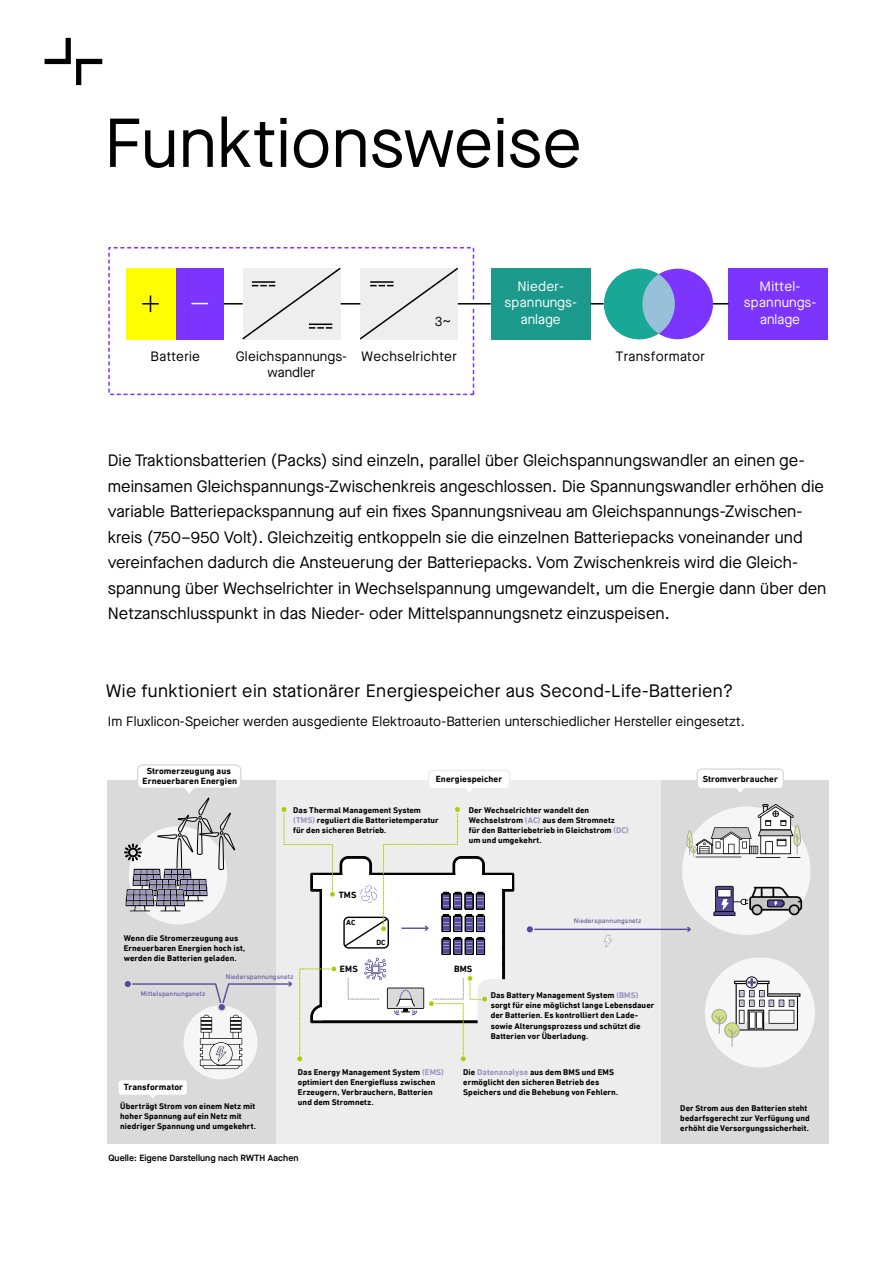
<style>
.page{position:relative;width:893px;height:1263px;background:#fff}
.page>*{position:absolute;margin:0;border:0;box-sizing:border-box;transform-origin:0 0}
.Ü1{font:69px "Maison Neue";color:#000}
.t1{font:700 18.6px "DIN Next LT Pro";letter-spacing:-.015em;color:#000}
.Ü_Text{font:18px "Maison Neue";letter-spacing:.02em;color:#000}
.Fließtext_Abst{font:16.5px/25.5px "Maison Neue";letter-spacing:.005em;color:#000}
.t2{font:13.65px/16.4px "Maison Neue";letter-spacing:.005em;color:#fff;text-align:center}
.t3{font:13.65px "Maison Neue";letter-spacing:.025em;color:#000}
.t4{font:13.65px/16.4px "Maison Neue";letter-spacing:.005em;color:#000;text-align:center}
.BU{font:13.5px "Maison Neue";letter-spacing:.01em;color:#000}
.t5{font:700 9.15px "DIN Next LT Pro";letter-spacing:.015em;color:#000}
.t6{font:700 9px/9.8px "DIN Next LT Pro";letter-spacing:.01em;color:#000;text-align:center}
.Quelle{font:600 9px "Maison Neue";letter-spacing:.005em;color:#000}
.t7{font:700 8.4px/10.1px "DIN Next LT Pro";letter-spacing:.01em;color:#000}
.t8{font:700 7.5px "DIN Next LT Pro";color:#000}
.t9{font:7.05px "DIN Next LT Pro";letter-spacing:.01em;color:#564b9a}
.s1{color:#9a93c3}
</style>
<div class="page">
<div style="left:108px;top:780px;width:168px;height:363px;background:#dadada"></div>
<div style="left:276px;top:780px;width:385px;height:363px;background:#ededed"></div>
<div style="left:661px;top:780px;width:168px;height:363px;background:#dadada"></div>
<div style="left:705px;top:957px;width:110px;height:110px;background:#f6f6f6;border-radius:50%"></div>
<div style="left:682px;top:806px;width:128px;height:129px;background:#f6f6f6;border-radius:50%"></div>
<svg style="left:713px;top:886px;width:89px;height:30px"></svg>
<svg style="left:604px;top:935px;width:8px;height:13px"></svg>
<div style="left:183px;top:1005px;width:74px;height:74px;background:#f6f6f6;border-radius:50%"></div>
<svg style="left:696px;top:768px;width:88px;height:25px"></svg>
<svg style="left:118px;top:1080px;width:69px;height:18px"></svg>
<div style="left:123px;top:979px;width:9px;height:9px;border:1px solid #dadada;border-radius:50%"></div>
<hr style="left:530px;top:929px;width:159px;height:1px;background:#564b9a">
<svg style="left:687px;top:927px;width:4px;height:5px"></svg>
<svg style="left:526px;top:925px;width:8px;height:8px"></svg>
<div style="left:525px;top:925px;width:9px;height:9px;border:1px solid #ededed;border-radius:50%"></div>
<svg style="left:686px;top:804px;width:115px;height:54px"></svg>
<svg style="left:124px;top:764px;width:391px;height:306px"></svg>
<div style="left:460px;top:1055px;width:7px;height:7px;border:1px solid #ededed;border-radius:50%"></div>
<svg style="left:711px;top:976px;width:89px;height:71px"></svg>
<div style="left:491px;top:268px;width:100px;height:71px;background:#1b998b"></div>
<div style="left:728px;top:268px;width:100px;height:71px;background:#7c34ff"></div>
<div style="left:175px;top:268px;width:49px;height:71px;background:#7c34ff"></div>
<div style="left:126px;top:268px;width:49px;height:71px;background:#fffe03"></div>
<svg style="left:142px;top:295px;width:17px;height:17px"></svg>
<svg style="left:191px;top:303px;width:17px;height:1px"></svg>
<svg style="left:590px;top:269px;width:138px;height:70px"></svg>
<svg style="left:224px;top:267px;width:234px;height:73px"></svg>
<div style="left:108px;top:247px;width:366px;height:148px;border:2px dashed #7c34ff"></div>
<div style="left:471px;top:301px;width:8px;height:7px;background:#fff"></div>
<hr style="left:458px;top:303px;width:33px;height:2px;background:#000">
<svg style="left:45px;top:38px;width:57px;height:47px"></svg>
<p class="Ü1" style="left:104px;top:97px;width:479px">Funktionsweise</p>
<p class="t3" style="left:151px;top:347px;width:51px">Batterie</p>
<p class="t4" style="left:236px;top:348px;width:113px">Gleichspannungs&shy;wandler</p>
<p class="t3" style="left:435px;top:312px;width:18px">3~</p>
<p class="t2" style="left:504px;top:278px;width:74px">Nieder&shy;spannungs&shy;anlage</p>
<p class="t2" style="left:744px;top:278px;width:74px">Mittel&shy;spannungs&shy;anlage</p>
<p class="t3" style="left:362px;top:347px;width:97px">Wechselrichter</p>
<p class="t3" style="left:615px;top:347px;width:91px">Transformator</p>
<p class="Fließtext_Abst" style="left:108px;top:448px;width:720px">Die Traktionsbatterien (Packs) sind einzeln, parallel über Gleichspannungswandler an einen ge&shy;meinsamen Gleichspannungs-Zwischenkreis angeschlossen. Die Spannungswandler erhöhen die variable Batteriepackspannung auf ein fixes Spannungsniveau am Gleichspannungs-Zwischen&shy;kreis (750–950 Volt). Gleichzeitig entkoppeln sie die einzelnen Batteriepacks voneinander und vereinfachen dadurch die Ansteuerung der Batteriepacks. Vom Zwischenkreis wird die Gleich&shy;spannung über Wechselrichter in Wechselspannung umgewandelt, um die Energie dann über den Netzanschlusspunkt in das Nieder- oder Mittelspannungsnetz einzuspeisen.</p>
<p class="Ü_Text" style="left:106px;top:678px;width:629px">Wie funktioniert ein stationärer Energiespeicher aus Second-Life-Batterien?</p>
<p class="BU" style="left:108px;top:712px;width:638px">Im Fluxlicon-Speicher werden ausgediente Elektroauto-Batterien unterschiedlicher Hersteller eingesetzt.</p>
<p class="t1" style="left:95px;top:702px;width:611px">Wie funktioniert ein stationärer Energiespeicher aus Second-Life-Batterien?</p>
<p class="t6" style="left:143px;top:766px;width:96px">Stromerzeugung aus<br>Erneuerbaren Energien</p>
<p class="t6" style="left:436px;top:773px;width:68px">Energiespeicher</p>
<p class="t6" style="left:703px;top:773px;width:77px">Stromverbraucher</p>
<p class="t7" style="left:293px;top:805px;width:147px">Das Thermal Management System <span class="s1">(TMS)</span> reguliert die Batterietemperatur für den sicheren Betrieb.</p>
<p class="t7" style="left:469px;top:805px;width:162px">Der Wechselrichter wandelt den<br>Wechselstrom <span class="s1">(AC)</span> aus dem Stromnetz<br>für den Batteriebetrieb in Gleichstrom <span class="s1">(DC) </span>um und umgekehrt.</p>
<p class="t7" style="left:124px;top:933px;width:123px">Wenn die Stromerzeugung aus<br>Erneuerbaren Energien hoch ist, werden die Batterien geladen.</p>
<p class="t9" style="left:226px;top:973px;width:69px">Niederspannungsnetz</p>
<p class="t5" style="left:339px;top:889px;width:19px">TMS</p>
<p class="t8" style="left:346px;top:918px;width:11px">AC</p>
<p class="t8" style="left:376px;top:938px;width:11px">DC</p>
<p class="t5" style="left:340px;top:964px;width:19px">EMS</p>
<p class="t5" style="left:454px;top:963px;width:20px">BMS</p>
<p class="t9" style="left:574px;top:917px;width:69px">Niederspannungsnetz</p>
<p class="t9" style="left:141px;top:989px;width:66px">Mittelspannungsnetz</p>
<p class="t6" style="left:124px;top:1082px;width:61px">Transformator</p>
<p class="t7" style="left:120px;top:1101px;width:137px">Überträgt Strom von einem Netz mit hoher Spannung auf ein Netz mit niedriger Spannung und umgekehrt.</p>
<p class="t7" style="left:298px;top:1067px;width:147px">Das Energy Management System <span class="s1">(EMS) </span>optimiert den Energiefluss zwischen<br>Erzeugern, Verbrauchern, Batterien und dem Stromnetz.</p>
<p class="Quelle" style="left:108px;top:1151px;width:192px">Quelle: Eigene Darstellung nach RWTH Aachen</p>
<p class="t7" style="left:491px;top:990px;width:165px">Das Battery Management System <span class="s1">(BMS) </span>sorgt für eine möglichst lange Lebensdauer der Batterien. Es kontrolliert den Lade&shy;sowie Alterungsprozess und schützt die Batterien vor Überladung.</p>
<p class="t7" style="left:463px;top:1067px;width:156px">Die <span class="s1">Datenanalyse</span> aus dem BMS und EMS ermöglicht den sicheren Betrieb des<br>Speichers und die Behebung von Fehlern.</p>
<p class="t7" style="left:680px;top:1103px;width:131px">Der Strom aus den Batterien steht bedarfsgerecht zur Verfügung und erhöht die Versorgungssicherheit.</p>
</div>
